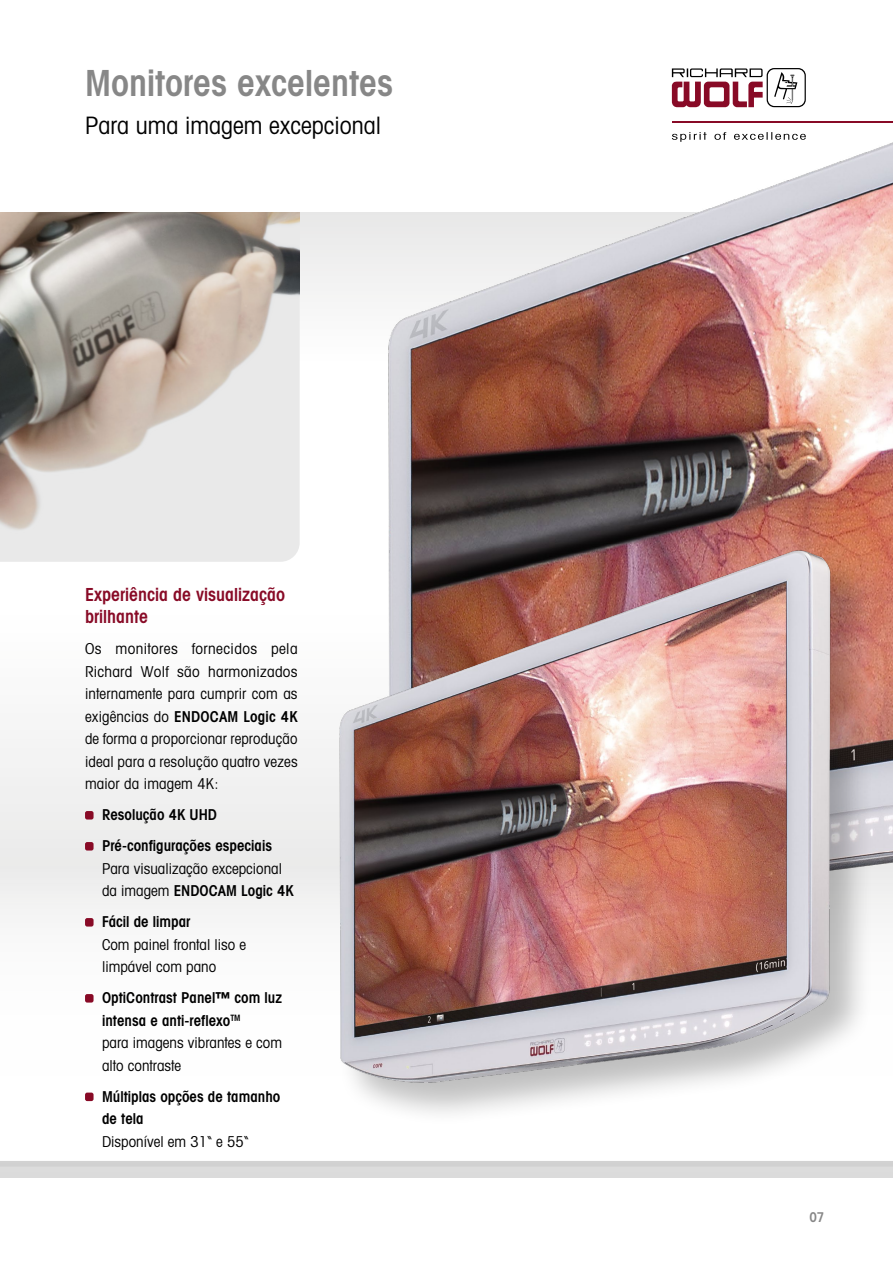
<style>
.page{position:relative;width:893px;height:1263px;background:#fff}
.page>*{position:absolute;margin:0;border:0;box-sizing:border-box;transform-origin:0 0}
.t1{font:600 condensed 36px "Avant Garde";color:#878787}
.t2{font:condensed 24px "Avant Garde";color:#000}
.t3{font:600 condensed 18px/22.5px "Avant Garde";color:#880a26}
.t4{font:condensed 15px/22.5px "Avant Garde";color:#000}
.t5{font:600 condensed 15px/22.5px "Avant Garde";color:#000}
.t6{font:600 condensed 13.5px "Avant Garde";color:#878787}
.s1{font-weight:600}
.s2{font-weight:400}
</style>
<div class="page">
<div style="left:0;top:213px;width:893px;height:148px;background:#f3f3f3"></div>
<div style="left:0;top:612px;width:893px;height:566px;background:#f3f3f3"></div>
<div style="left:0;top:918px;width:893px;height:242px;background:#fefefe"></div>
<div style="left:0;top:1166px;width:893px;height:12px;background:#dbdbdb"></div>
<svg style="left:672px;top:68px;width:134px;height:21px"></svg>
<img style="left:325px;top:89px;width:568px;height:866px">
<div style="left:337px;top:549px;width:537px;height:578px;background:#000;opacity:.25"></div>
<img style="left:300px;top:527px;width:565px;height:585px">
<div style="left:85px;top:811px;width:9px;height:8px;background:#880a26;border-radius:2px"></div>
<div style="left:85px;top:842px;width:9px;height:8px;background:#880a26;border-radius:2px"></div>
<div style="left:85px;top:918px;width:9px;height:8px;background:#880a26;border-radius:2px"></div>
<div style="left:85px;top:994px;width:9px;height:8px;background:#880a26;border-radius:2px"></div>
<div style="left:85px;top:1092px;width:9px;height:9px;background:#880a26;border-radius:2px"></div>
<img style="left:0;top:213px;width:300px;height:349px">
<h1 class="t1" style="left:85px;top:61px;width:309px">Monitores excelentes</h1>
<h2 class="t2" style="left:85px;top:111px;width:297px">Para uma imagem excepcional</h2>
<p class="t3" style="left:85px;top:583px;width:201px">Experiência de visualização brilhante</p>
<p class="t4" style="left:85px;top:637px;width:214px;text-align:justify">Os monitores fornecidos pela Richard Wolf são harmonizados internamente para cumprir com as exigências do <span class="s1">ENDOCAM Logic 4K </span>de forma a proporcionar reprodução ideal para a resolução quatro vezes maior da imagem 4K:</p>
<p class="t5" style="left:102px;top:799px;width:171px;line-height:31px">Resolução 4K UHD<br>Pré-configurações especiais</p>
<p class="t4" style="left:102px;top:857px;width:193px">Para visualização excepcional da imagem <span class="s1">ENDOCAM Logic 4K</span></p>
<p class="t5" style="left:102px;top:910px;width:90px">Fácil de limpar</p>
<p class="t4" style="left:102px;top:933px;width:146px">Com painel frontal liso e limpável com pano</p>
<p class="t5" style="left:102px;top:986px;width:182px">OptiContrast Panel™ com luz intensa e anti-reflexo<sup>TM<br></sup><span class="s2">para imagens vibrantes e com alto contraste</span></p>
<p class="t5" style="left:102px;top:1085px;width:180px">Múltiplas opções de tamanho de tela</p>
<p class="t4" style="left:102px;top:1130px;width:148px">Disponível em 31“ e 55“</p>
<p class="t6" style="left:809px;top:1209px;width:17px">07</p>
</div>
